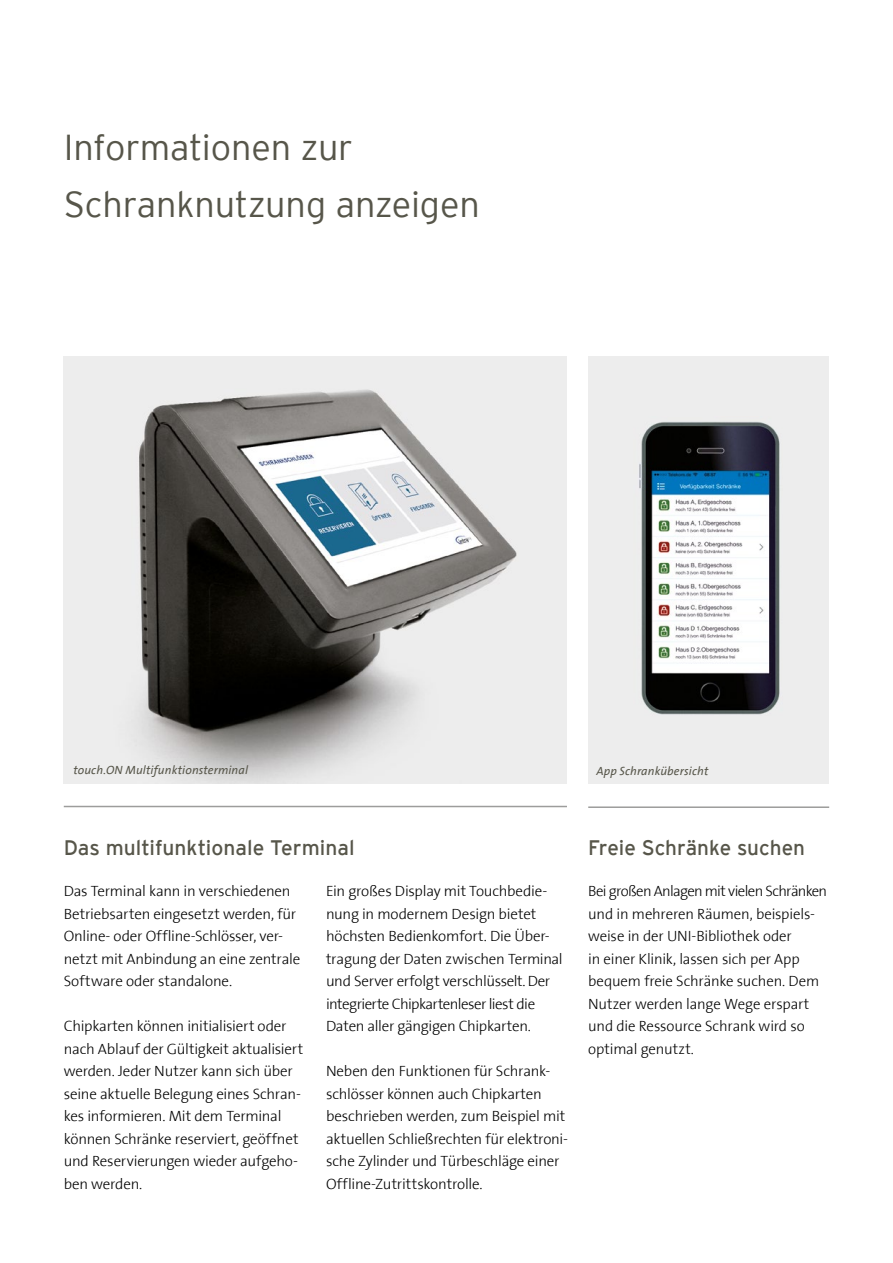
<style>
.page{position:relative;width:893px;height:1263px;background:#fff}
.page>*{position:absolute;margin:0;border:0;box-sizing:border-box;transform-origin:0 0}
.t1{font:300 36px/57px "Interstate";letter-spacing:-.005em;color:#57564a}
.t2{font:21px "Interstate";color:#57564a}
.t3{font:300 15px/22.5px "The Sans";letter-spacing:-.015em;color:#000}
.t4{font:italic 12px "The Sans";letter-spacing:.01em;color:#57564a}
</style>
<div class="page">
<div style="left:588px;top:356px;width:241px;height:428px;background:#ededed"></div>
<img style="left:639px;top:422px;width:141px;height:293px">
<hr style="left:588px;top:806px;width:241px;height:2px;background:#9d9d9c">
<hr style="left:64px;top:806px;width:503px;height:1px;background:#9d9d9c">
<img style="left:64px;top:356px;width:503px;height:428px">
<h1 class="t1" style="left:64px;top:118px;width:417px">Informationen zur<br>Schranknutzung anzeigen</h1>
<p class="t4" style="left:73px;top:764px;width:176px">touch.ON Multifunktionsterminal</p>
<p class="t4" style="left:596px;top:765px;width:113px">App Schrankübersicht</p>
<h2 class="t2" style="left:64px;top:835px;width:292px">Das multifunktionale Terminal</h2>
<p class="t3" style="left:64px;top:881px;width:238px">Das Terminal kann in verschiedenen Betriebsarten eingesetzt werden, für Online- oder Offline-Schlösser, ver&shy;netzt mit Anbindung an eine zentrale Software oder standalone.</p>
<p class="t3" style="left:64px;top:1016px;width:241px">Chipkarten können initialisiert oder nach Ablauf der Gültigkeit aktualisiert werden. Jeder Nutzer kann sich über seine aktuelle Belegung eines Schran&shy;kes informieren. Mit dem Terminal können Schränke reserviert, geöffnet und Reservierungen wieder aufgeho&shy;ben werden.</p>
<p class="t3" style="left:326px;top:881px;width:238px">Ein großes Display mit Touchbedie&shy;nung in modernem Design bietet höchsten Bedienkomfort. Die Über&shy;tragung der Daten zwischen Terminal und Server erfolgt verschlüsselt. Der integrierte Chipkartenleser liest die Daten aller gängigen Chipkarten.</p>
<p class="t3" style="left:326px;top:1061px;width:244px">Neben den Funktionen für Schrank&shy;schlösser können auch Chipkarten beschrieben werden, zum Beispiel mit aktuellen Schließrechten für elektroni&shy;sche Zylinder und Türbeschläge einer Offline-Zutrittskontrolle.</p>
<h2 class="t2" style="left:588px;top:835px;width:218px">Freie Schränke suchen</h2>
<p class="t3" style="left:588px;top:881px;width:240px">Bei großen Anlagen mit vielen Schränken und in mehreren Räumen, beispiels&shy;weise in der UNI-Bibliothek oder<br>in einer Klinik, lassen sich per App bequem freie Schränke suchen. Dem<br>Nutzer werden lange Wege erspart und die Ressource Schrank wird so optimal genutzt.</p>
</div>
